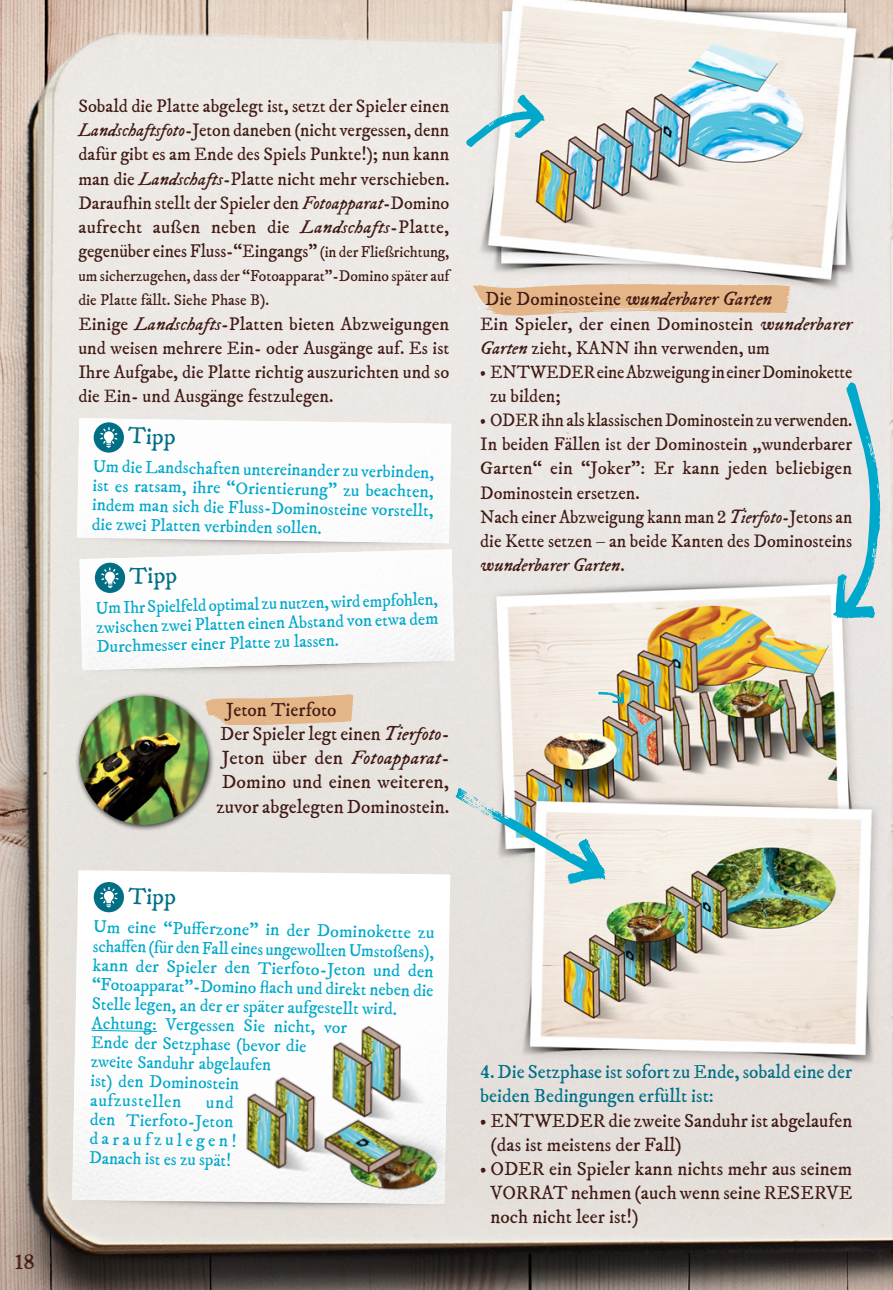
<style>
.page{position:relative;width:893px;height:1290px;background:#fff}
.page>*{position:absolute;margin:0;border:0;box-sizing:border-box;transform-origin:0 0}
.TITRE_tips{font:23.62px "IM FELL DW Pica PRO Roman";color:#006f86}
.t1{font:500 21px "Appareo";color:#411a15}
.TXT_courant{font:19.25px/24.2px "IM FELL DW Pica PRO Roman";color:#411a15;text-align:justify}
.TXT_courant-2{font:19.25px/24.2px "IM FELL DW Pica PRO Roman";color:#006f86}
.TXT_courant-3{font:19.25px "IM FELL DW Pica PRO Italic";color:#411a15}
.TXT_courant-4{font:18.38px/24.2px "IM FELL DW Pica PRO Roman";color:#411a15;text-align:justify}
.TXT_courant-5{font:18.38px/24.2px "IM FELL DW Pica PRO Roman";color:#411a15;scale:.96 1}
.Texte_tips{font:17.5px/19.2px "IM FELL DW Pica PRO Roman";color:#00a9cb}
.TXT_courant-6{font:15.75px/24.2px "IM FELL DW Pica PRO Roman";color:#411a15}
.s1{font-family:"IM FELL DW Pica PRO Italic"}
.s2{font-size:15.75px}
.s3{font-family:"IM FELL DW Pica PRO Roman"}
.s4{font-family:"Appareo";font-weight:500}
</style>
<div class="page">
<img style="left:0;top:0;width:893px;height:1290px">
<div style="left:75px;top:692px;width:140px;height:139px;background:#000;opacity:.75"></div>
<img style="left:79px;top:696px;width:130px;height:129px;border-radius:65px">
<img style="left:77px;top:418px;width:374px;height:125px">
<div style="left:94px;top:422px;width:30px;height:31px;background:#006f86;border-radius:50%"></div>
<svg style="left:100px;top:427px;width:17px;height:21px"></svg>
<svg style="left:72px;top:870px;width:378px;height:128px"></svg>
<img style="left:72px;top:940px;width:377px;height:264px">
<div style="left:94px;top:882px;width:30px;height:30px;background:#006f86;border-radius:50%"></div>
<svg style="left:100px;top:887px;width:18px;height:20px"></svg>
<svg style="left:80px;top:549px;width:374px;height:121px"></svg>
<img style="left:166px;top:998px;width:436px;height:239px">
<svg style="left:598px;top:692px;width:26px;height:12px"></svg>
<svg style="left:205px;top:694px;width:149px;height:31px;background:#e4be98"></svg>
<svg style="left:473px;top:284px;width:317px;height:32px;background:#e5be98"></svg>
<svg style="left:466px;top:95px;width:79px;height:52px;background:#b7dce0"></svg>
<svg style="left:833px;top:382px;width:47px;height:236px;background:#aed6dc"></svg>
<img style="left:456px;top:788px;width:149px;height:96px">
<svg style="left:91px;top:1029px;width:67px;height:3px"></svg>
<p class="t1" style="left:15px;top:1247px;width:21px">18</p>
<p class="TXT_courant-4" style="left:78px;top:94px;width:373px">Sobald die Platte abgelegt ist, setzt der Spieler einen <span class="s1">Landschaftsfoto</span>-Jeton daneben (nicht vergessen, denn dafür gibt es am Ende des Spiels Punkte!); nun kann man die <span class="s1">Landschafts</span>-Platte nicht mehr verschieben.<br>Daraufhin stellt der Spieler den <span class="s1">Fotoapparat</span>-Domino aufrecht außen neben die <span class="s1">Landschafts</span>-Platte, gegenüber eines Fluss-“Eingangs” <span class="s2">(in der Fließrichtung,</span></p>
<p class="TXT_courant-6" style="left:78px;top:264px;width:373px">um sicherzugehen, dass der “Fotoapparat”-Domino später auf die Platte fällt. Siehe Phase B).</p>
<p class="TXT_courant-4" style="left:78px;top:312px;width:372px">Einige <span class="s1">Landschafts</span>-Platten bieten Abzweigungen und weisen mehrere Ein- oder Ausgänge auf. Es ist Ihre Aufgabe, die Platte richtig auszurichten und so die Ein- und Ausgänge festzulegen.</p>
<p class="TITRE_tips" style="left:128px;top:421px;width:49px;rotate:1deg">Tipp</p>
<p class="Texte_tips" style="left:93px;top:457px;width:343px;text-align:justify;rotate:1deg">Um die Landschaften untereinander zu verbinden, ist es ratsam, ihre “Orientierung” zu beachten, indem man sich die Fluss-Dominosteine vorstellt, die zwei Platten verbinden sollen.</p>
<p class="TITRE_tips" style="left:129px;top:562px;width:49px;rotate:-2deg">Tipp</p>
<p class="Texte_tips" style="left:96px;top:597px;width:344px;rotate:-1deg">Um Ihr Spielfeld optimal zu nutzen, wird empfohlen,</p>
<p class="Texte_tips" style="left:96px;top:619px;width:344px;rotate:-2deg">zwischen zwei Platten einen Abstand von etwa dem<br>Durchmesser einer Platte zu lassen.</p>
<p class="TXT_courant" style="left:226px;top:698px;width:112px">Jeton Tierfoto</p>
<p class="TXT_courant" style="left:217px;top:722px;width:234px">Der Spieler legt einen <span class="s1">Tierfoto</span>-Jeton über den <span class="s1">Fotoapparat</span>-Domino und einen weiteren, zuvor abgelegten Dominostein.</p>
<p class="TITRE_tips" style="left:129px;top:882px;width:49px;rotate:1deg">Tipp</p>
<p class="Texte_tips" style="left:93px;top:917px;width:343px;text-align:justify;rotate:1deg">Um eine “Puff erzone” in der Dominokette zu schaff en (für den Fall eines ungewollten Umstoßens), kann der Spieler den Tierfoto-Jeton und den “Fotoapparat”-Domino fl ach und direkt neben die Stelle legen, an der er später aufgestellt wird.</p>
<p class="Texte_tips" style="left:92px;top:1013px;width:257px;rotate:1deg">Achtung: Vergessen Sie nicht, vor<br>Ende der Setzphase (bevor die zweite Sanduhr abgelaufen<br>ist) den Dominostein<br>aufzustellen</p>
<p class="Texte_tips" style="left:90px;top:1090px;width:148px;text-indent:116px;rotate:1deg">und den Tierfoto-Jeton daraufzulegen!<br>Danach ist es zu spät!</p>
<p class="TXT_courant-3" style="left:485px;top:288px;width:288px"><span class="s3">Die Dominosteine</span> wunderbarer Garten</p>
<p class="TXT_courant-4" style="left:480px;top:312px;width:374px">Ein Spieler, der einen Dominostein <span class="s1">wunderbarer<br>Garten</span> zieht, KANN ihn verwenden, um</p>
<p class="TXT_courant-5" style="left:490px;top:360px;width:379px;text-indent:-10px">• ENTWEDER eine Abzweigung in einer Dominokette zu bilden;</p>
<p class="TXT_courant-5" style="left:480px;top:408px;width:389px">• ODER ihn als klassischen Dominostein zu verwenden.</p>
<p class="TXT_courant-4" style="left:480px;top:432px;width:373px">In beiden Fällen ist der Dominostein „wunderbarer Garten“ ein “Joker”: Er kann jeden beliebigen Dominostein ersetzen.</p>
<p class="TXT_courant-4" style="left:480px;top:505px;width:374px">Nach einer Abzweigung kann man <span class="s4">2</span><span class="s1">Tierfoto</span>-Jetons an die Kette setzen – an beide Kanten des Dominosteins <span class="s1">wunderbarer Garten</span>.</p>
<p class="TXT_courant-2" style="left:480px;top:1060px;width:373px"><span class="s4">4</span>. Die Setzphase ist sofort zu Ende, sobald eine der beiden Bedingungen erfüllt ist:</p>
<p class="TXT_courant" style="left:491px;top:1108px;width:363px;text-indent:-10px">• ENTWEDER die zweite Sanduhr ist abgelaufen (das ist meistens der Fall)</p>
<p class="TXT_courant" style="left:491px;top:1157px;width:363px;text-indent:-10px">• ODER ein Spieler kann nichts mehr aus seinem VORRAT nehmen (auch wenn seine RESERVE noch nicht leer ist!)</p>
</div>
